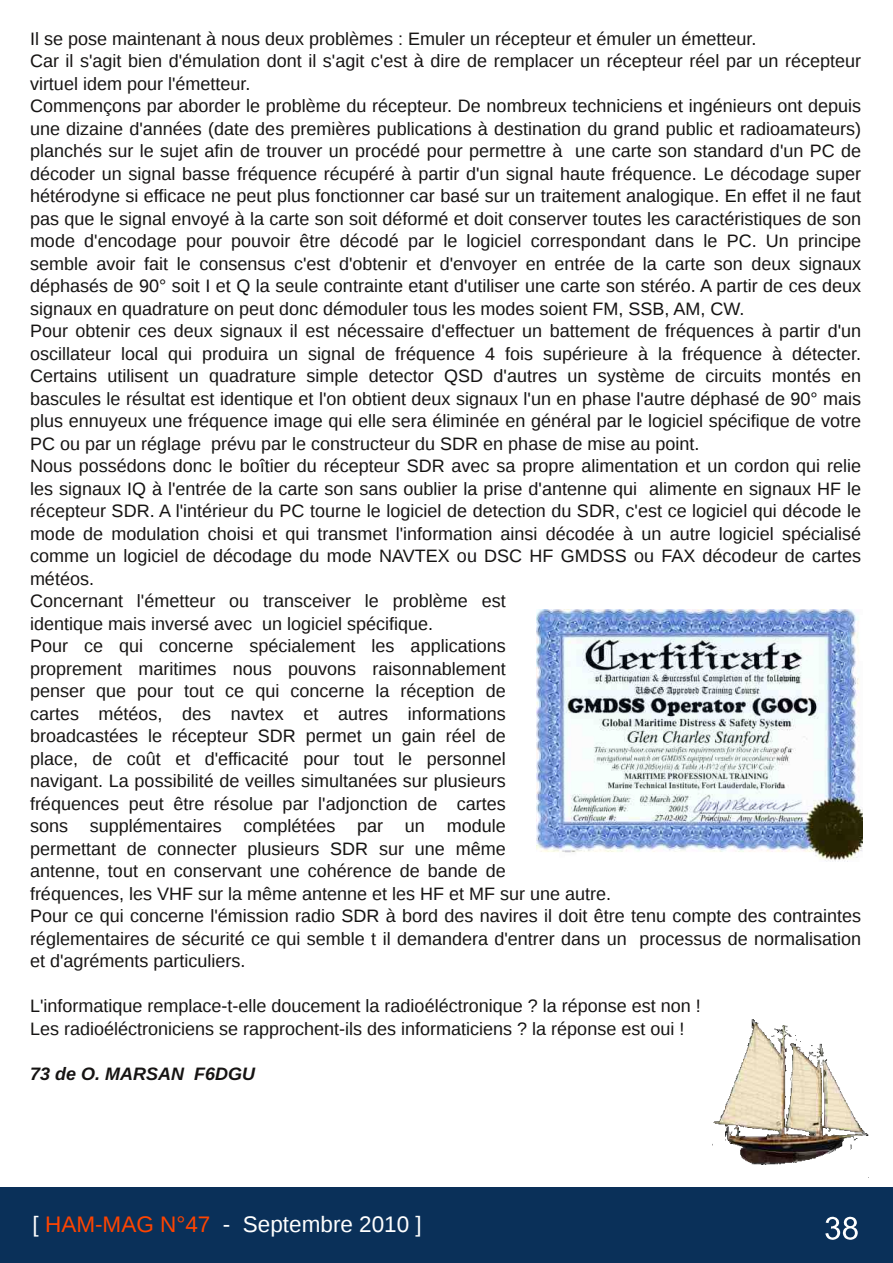
<style>
.page{position:relative;width:893px;height:1263px;background:#fff}
.page>*{position:absolute;margin:0;border:0;box-sizing:border-box;transform-origin:0 0}
.t1{font:22.5px "Liberation Sans";color:#fff}
.t2{font:18px/22.5px "Liberation Sans";color:#161413}
.t3{font:italic 700 18px "Liberation Sans";color:#161413}
.s1{color:#f40}
</style>
<div class="page">
<div style="left:0;top:1187px;width:892px;height:75px;background:#0a3059"></div>
<svg style="left:825px;top:1217px;width:33px;height:23px"></svg>
<img style="left:536px;top:610px;width:326px;height:252px">
<img style="left:712px;top:1019px;width:156px;height:146px">
<p class="t2" style="left:30px;top:27px;width:833px">Il se pose maintenant à nous deux problèmes : Emuler un récepteur et émuler un émetteur.<br>Car il s'agit bien d'émulation dont il s'agit c'est à dire de remplacer un récepteur réel par un récepteur virtuel idem pour l'émetteur.<br>Commençons par aborder le problème du récepteur. De nombreux techniciens et ingénieurs ont depuis une dizaine d'années (date des premières publications à destination du grand public et radioamateurs) planchés sur le sujet afin de trouver un procédé pour permettre à une carte son standard d'un PC de décoder un signal basse fréquence récupéré à partir d'un signal haute fréquence. Le décodage super hétérodyne si efficace ne peut plus fonctionner car basé sur un traitement analogique. En effet il ne faut pas que le signal envoyé à la carte son soit déformé et doit conserver toutes les caractéristiques de son mode d'encodage pour pouvoir être décodé par le logiciel correspondant dans le PC. Un principe semble avoir fait le consensus c'est d'obtenir et d'envoyer en entrée de la carte son deux signaux déphasés de 90° soit I et Q la seule contrainte etant d'utiliser une carte son stéréo. A partir de ces deux signaux en quadrature on peut donc démoduler tous les modes soient FM, SSB, AM, CW.<br>Pour obtenir ces deux signaux il est nécessaire d'effectuer un battement de fréquences à partir d'un oscillateur local qui produira un signal de fréquence 4 fois supérieure à la fréquence à détecter.<br>Certains utilisent un quadrature simple detector QSD d'autres un système de circuits montés en bascules le résultat est identique et l'on obtient deux signaux l'un en phase l'autre déphasé de 90° mais plus ennuyeux une fréquence image qui elle sera éliminée en général par le logiciel spécifique de votre PC ou par un réglage prévu par le constructeur du SDR en phase de mise au point.<br>Nous possédons donc le boîtier du récepteur SDR avec sa propre alimentation et un cordon qui relie les signaux IQ à l'entrée de la carte son sans oublier la prise d'antenne qui alimente en signaux HF le récepteur SDR. A l'intérieur du PC tourne le logiciel de detection du SDR, c'est ce logiciel qui décode le mode de modulation choisi et qui transmet l'information ainsi décodée à un autre logiciel spécialisé comme un logiciel de décodage du mode NAVTEX ou DSC HF GMDSS ou FAX décodeur de cartes météos.<br>Concernant l'émetteur ou transceiver le problème est<br>identique mais inversé avec un logiciel spécifique.<br>Pour ce qui concerne spécialement les applications<br>proprement maritimes nous pouvons raisonnablement<br>penser que pour tout ce qui concerne la réception de<br>cartes météos, des navtex et autres informations<br>broadcastées le récepteur SDR permet un gain réel de<br>place, de coût et d'efficacité pour tout le personnel<br>navigant. La possibilité de veilles simultanées sur plusieurs<br>fréquences peut être résolue par l'adjonction de cartes<br>sons supplémentaires complétées par un module<br>permettant de connecter plusieurs SDR sur une même<br>antenne, tout en conservant une cohérence de bande de<br>fréquences, les VHF sur la même antenne et les HF et MF sur une autre.<br>Pour ce qui concerne l'émission radio SDR à bord des navires il doit être tenu compte des contraintes réglementaires de sécurité ce qui semble t il demandera d'entrer dans un processus de normalisation et d'agréments particuliers.</p>
<p class="t2" style="left:30px;top:995px;width:672px">L'informatique remplace-t-elle doucement la radioéléctronique ? la réponse est non !<br>Les radioéléctroniciens se rapprochent-ils des informaticiens ? la réponse est oui !</p>
<p class="t3" style="left:30px;top:1063px;width:227px">73 de O. MARSAN F6DGU</p>
<p class="t1" style="left:33px;top:1211px;width:391px">[ <span class="s1">HAM-MAG N°47</span> - Septembre 2010 ]</p>
</div>
